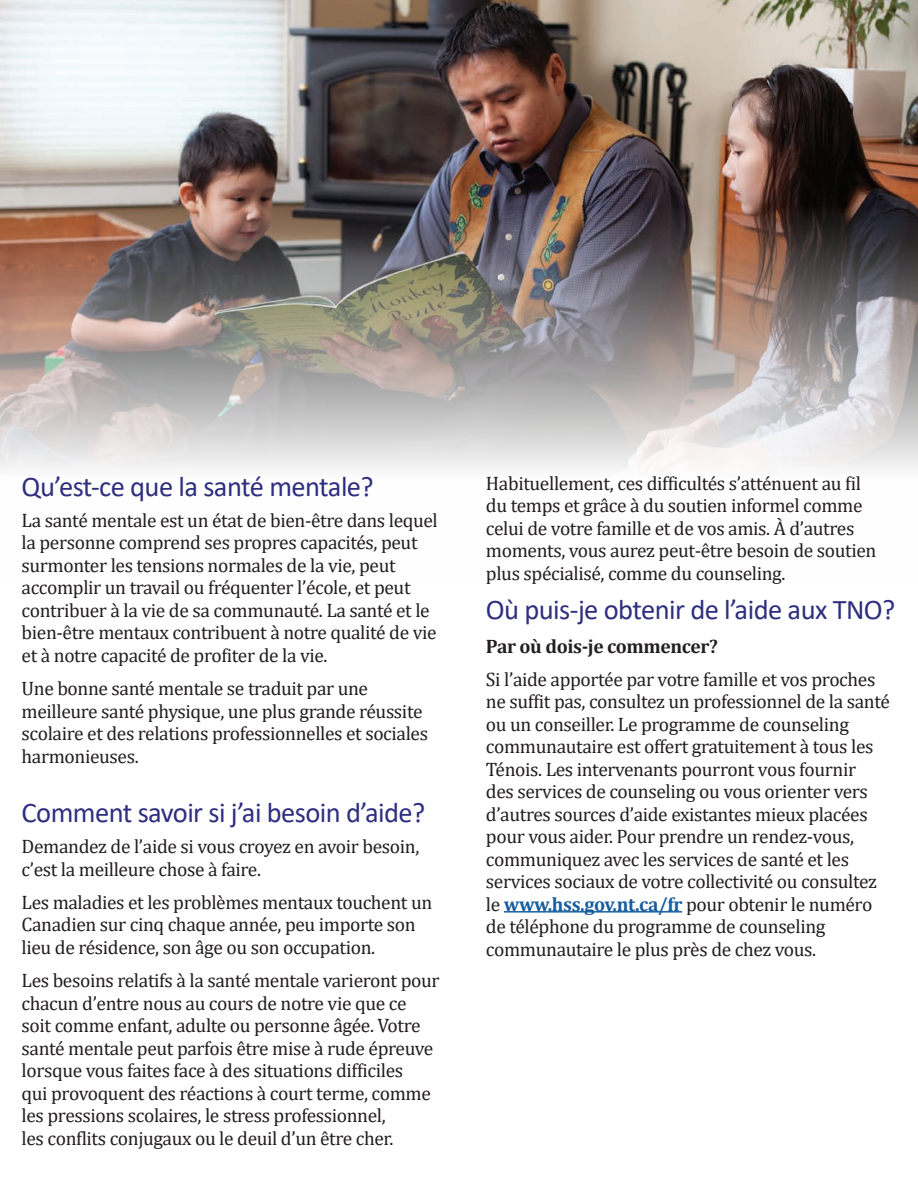
<style>
.page{position:relative;width:918px;height:1188px;background:#fff}
.page>*{position:absolute;margin:0;border:0;box-sizing:border-box;transform-origin:0 0}
.t1{font:28.5px "Calibri";letter-spacing:-.02em;color:#2f2e7f}
.t2{font:19.5px/22.5px "Cambria";letter-spacing:-.02em;color:#231f20}
.t3{font:700 19.5px "Cambria";letter-spacing:-.02em;color:#231f20}
.s1{font-weight:700;color:#175d9e}
</style>
<div class="page">
<img style="left:0;top:0;width:918px;height:469px">
<hr style="left:504px;top:911px;width:178px;height:2px;background:#175d9e">
<h1 class="t1" style="left:22px;top:467px;width:354px">Qu’est-ce que la santé mentale?</h1>
<p class="t2" style="left:22px;top:509px;width:418px">La santé mentale est un état de bien-être dans lequel la personne comprend ses propres capacités, peut surmonter les tensions normales de la vie, peut accomplir un travail ou fréquenter l’école, et peut contribuer à la vie de sa communauté. La santé et le bien-être mentaux contribuent à notre qualité de vie et à notre capacité de profiter de la vie.</p>
<p class="t2" style="left:22px;top:677px;width:408px">Une bonne santé mentale se traduit par une meilleure santé physique, une plus grande réussite scolaire et des relations professionnelles et sociales harmonieuses.</p>
<h1 class="t1" style="left:22px;top:793px;width:405px">Comment savoir si j’ai besoin d’aide?</h1>
<p class="t2" style="left:22px;top:835px;width:399px">Demandez de l’aide si vous croyez en avoir besoin, c’est la meilleure chose à faire.</p>
<p class="t2" style="left:22px;top:891px;width:412px">Les maladies et les problèmes mentaux touchent un<br>Canadien sur cinq chaque année, peu importe son lieu de résidence, son âge ou son occupation.</p>
<p class="t2" style="left:22px;top:969px;width:420px">Les besoins relatifs à la santé mentale varieront pour chacun d’entre nous au cours de notre vie que ce soit comme enfant, adulte ou personne âgée. Votre santé mentale peut parfois être mise à rude épreuve lorsque vous faites face à des situations difficiles<br>qui provoquent des réactions à court terme, comme les pressions scolaires, le stress professionnel,<br>les conflits conjugaux ou le deuil d’un être cher.</p>
<p class="t2" style="left:486px;top:472px;width:392px">Habituellement, ces difficultés s’atténuent au fil du temps et grâce à du soutien informel comme celui de votre famille et de vos amis. À d’autres moments, vous aurez peut-être besoin de soutien plus spécialisé, comme du counseling.</p>
<h1 class="t1" style="left:486px;top:590px;width:411px">Où puis-je obtenir de l’aide aux TNO?</h1>
<p class="t3" style="left:486px;top:632px;width:233px">Par où dois-je commencer?</p>
<p class="t2" style="left:486px;top:668px;width:406px">Si l’aide apportée par votre famille et vos proches ne suffit pas, consultez un professionnel de la santé ou un conseiller. Le programme de counseling communautaire est offert gratuitement à tous les Ténois. Les intervenants pourront vous fournir<br>des services de counseling ou vous orienter vers d’autres sources d’aide existantes mieux placées pour vous aider. Pour prendre un rendez-vous, communiquez avec les services de santé et les services sociaux de votre collectivité ou consultez le <span class="s1">www.hss.gov.nt.ca/fr</span> pour obtenir le numéro de téléphone du programme de counseling communautaire le plus près de chez vous.</p>
</div>
